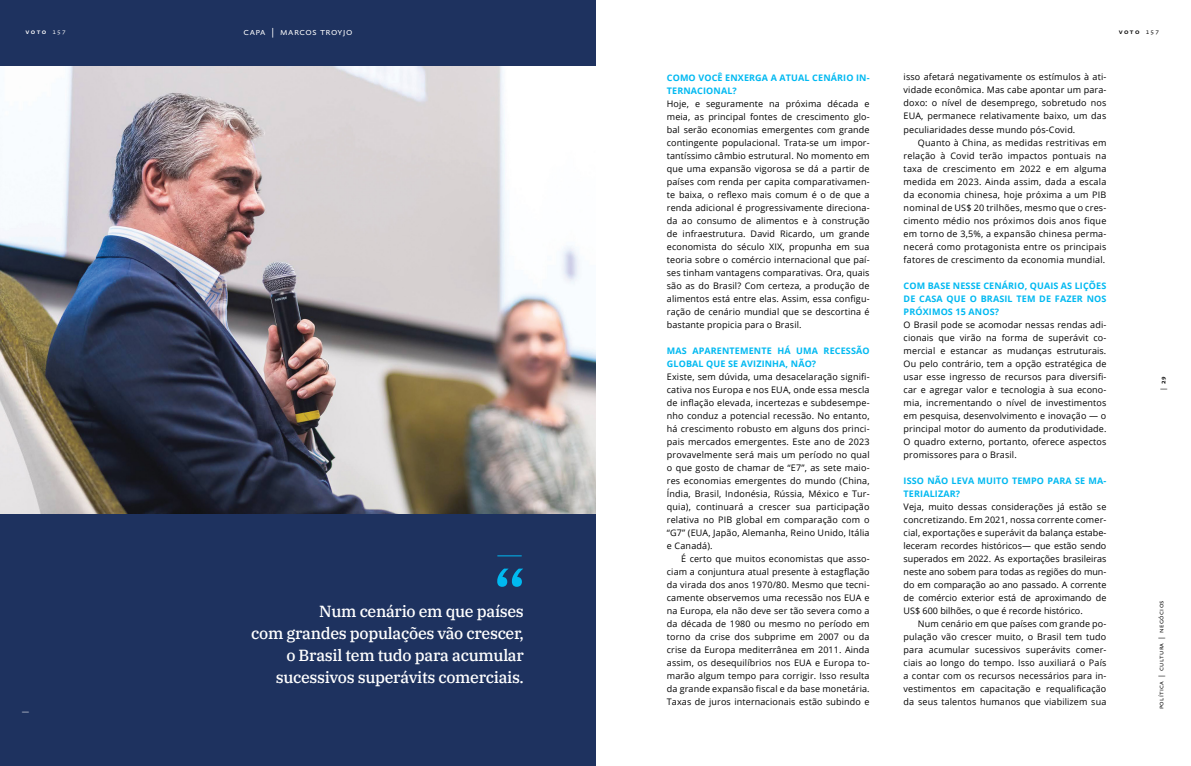
<style>
.page{position:relative;width:1191px;height:766px;background:#fff}
.page>*{position:absolute;margin:0;border:0;box-sizing:border-box;transform-origin:0 0}
.t1{font:500 67.5px "IBM Plex Serif";color:#00b9f1}
.t2{font:500 16px/22px "IBM Plex Serif";letter-spacing:-.02em;color:#fff;text-align:right}
.t3{font:10px "Absara Sans TF Light SC";letter-spacing:.04em;color:#fff}
.t4{font:9px/13px "Open Sans";letter-spacing:.015em;color:#000;text-align:justify}
.t5{font:700 9px/13px "Open Sans";letter-spacing:.015em;color:#00b9f1}
.t6{font:7px "Absara Sans TF Light SC";letter-spacing:.04em;color:#000}
.t7{font:7px "Absara Sans TF Medium SC";letter-spacing:.19em;color:#000}
.t8{font:7px "Absara Sans TF Medium SC";color:#fff}
.t9{font:7px "Absara Sans TF Light SC";color:#fff}
.s1{font-family:"Absara Sans TF Light SC"}
</style>
<div class="page">
<div style="left:0;top:0;width:595px;height:765px;background:#1e325f"></div>
<svg style="left:497px;top:555px;width:25px;height:1px"></svg>
<img style="left:0;top:66px;width:595px;height:447px">
<p class="t8" style="left:25px;top:28px;width:42px">voto <span class="s1">157</span></p>
<p class="t9" style="left:21px;top:713px;width:3px;rotate:-90deg">|</p>
<p class="t3" style="left:243px;top:27px;width:111px">capa | marcos troyjo</p>
<h1 class="t1" style="left:493px;top:542px;width:35px">“</h1>
<h2 class="t2" style="left:251px;top:598px;width:274px">Num cenário em que países<br>com grandes populações vão crescer, o Brasil tem tudo para acumular sucessivos superávits comerciais.</h2>
<p class="t5" style="left:667px;top:71px;width:204px">COMO VOCÊ ENXERGA A ATUAL CENÁRIO IN-<br>TERNACIONAL?</p>
<p class="t4" style="left:667px;top:97px;width:204px">Hoje, e seguramente na próxima década e meia, as principal fontes de crescimento glo&shy;bal serão economias emergentes com grande contingente populacional. Trata-se um impor&shy;tantíssimo câmbio estrutural. No momento em que uma expansão vigorosa se dá a partir de países com renda per capita comparativamen&shy;te baixa, o reflexo mais comum é o de que a renda adicional é progressivamente direciona&shy;da ao consumo de alimentos e à construção de infraestrutura. David Ricardo, um grande economista do século XIX, propunha em sua teoria sobre o comércio internacional que paí&shy;ses tinham vantagens comparativas. Ora, quais são as do Brasil? Com certeza, a produção de alimentos está entre elas. Assim, essa configu&shy;ração de cenário mundial que se descortina é bastante propicia para o Brasil.</p>
<p class="t5" style="left:667px;top:344px;width:204px">MAS APARENTEMENTE HÁ UMA RECESSÃO<br>GLOBAL QUE SE AVIZINHA, NÃO?</p>
<p class="t4" style="left:667px;top:370px;width:204px">Existe, sem dúvida, uma desacelaração signifi&shy;cativa nos Europa e nos EUA, onde essa mescla de inflação elevada, incertezas e subdesempe&shy;nho conduz a potencial recessão. No entanto, há crescimento robusto em alguns dos princi&shy;pais mercados emergentes. Este ano de 2023 provavelmente será mais um período no qual o que gosto de chamar de “E7”, as sete maio&shy;res economias emergentes do mundo (China, Índia, Brasil, Indonésia, Rússia, México e Tur&shy;quia), continuará a crescer sua participação relativa no PIB global em comparação com o “G7” (EUA, Japão, Alemanha, Reino Unido, Itália e Canadá).</p>
<p class="t4" style="left:667px;top:551px;width:204px;text-indent:14px">É certo que muitos economistas que asso&shy;ciam a conjuntura atual presente à estagflação da virada dos anos 1970/80. Mesmo que tecni&shy;camente observemos uma recessão nos EUA e na Europa, ela não deve ser tão severa como a da década de 1980 ou mesmo no período em torno da crise dos subprime em 2007 ou da crise da Europa mediterrânea em 2011. Ainda assim, os desequilíbrios nos EUA e Europa to&shy;marão algum tempo para corrigir. Isso resulta da grande expansão fiscal e da base monetária.<br>Taxas de juros internacionais estão subindo e</p>
<p class="t7" style="left:1118px;top:28px;width:42px">voto <span class="s1">157</span></p>
<p class="t4" style="left:903px;top:70px;width:204px">isso afetará negativamente os estímulos à ati&shy;vidade econômica. Mas cabe apontar um para&shy;doxo: o nível de desemprego, sobretudo nos EUA, permanece relativamente baixo, um das peculiaridades desse mundo pós-Covid.</p>
<p class="t4" style="left:903px;top:135px;width:204px;text-indent:14px">Quanto à China, as medidas restritivas em relação à Covid terão impactos pontuais na taxa de crescimento em 2022 e em alguma medida em 2023. Ainda assim, dada a escala da economia chinesa, hoje próxima a um PIB nominal de US$ 20 trilhões, mesmo que o cres&shy;cimento médio nos próximos dois anos fique em torno de 3,5%, a expansão chinesa perma&shy;necerá como protagonista entre os principais fatores de crescimento da economia mundial.</p>
<p class="t5" style="left:903px;top:278px;width:204px;text-align:justify">COM BASE NESSE CENÁRIO, QUAIS AS LIÇÕES DE CASA QUE O BRASIL TEM DE FAZER NOS PRÓXIMOS 15 ANOS?</p>
<p class="t4" style="left:903px;top:317px;width:204px">O Brasil pode se acomodar nessas rendas adi&shy;cionais que virão na forma de superávit co&shy;mercial e estancar as mudanças estruturais.<br>Ou pelo contrário, tem a opção estratégica de usar esse ingresso de recursos para diversifi&shy;car e agregar valor e tecnologia à sua econo&shy;mia, incrementando o nível de investimentos em pesquisa, desenvolvimento e inovação — o principal motor do aumento da produtividade.<br>O quadro externo, portanto, oferece aspectos promissores para o Brasil.</p>
<p class="t5" style="left:903px;top:473px;width:204px">ISSO NÃO LEVA MUITO TEMPO PARA SE MA-<br>TERIALIZAR?</p>
<p class="t4" style="left:903px;top:499px;width:204px">Veja, muito dessas considerações já estão se concretizando. Em 2021, nossa corrente comer&shy;cial, exportações e superávit da balança estabe&shy;leceram recordes históricos— que estão sendo superados em 2022. As exportações brasileiras neste ano sobem para todas as regiões do mun&shy;do em comparação ao ano passado. A corrente de comércio exterior está de aproximando de US$ 600 bilhões, o que é recorde histórico.</p>
<p class="t4" style="left:903px;top:616px;width:204px;text-indent:14px">Num cenário em que países com grande po&shy;pulação vão crescer muito, o Brasil tem tudo para acumular sucessivos superávits comer&shy;ciais ao longo do tempo. Isso auxiliará o País a contar com os recursos necessários para in&shy;vestimentos em capacitação e requalificação da seus talentos humanos que viabilizem sua</p>
<p class="t7" style="left:1159px;top:389px;width:15px;rotate:-90deg"><span class="s1">|</span> 29</p>
<p class="t6" style="left:1157px;top:709px;width:110px;rotate:-90deg">política | cultura | negócios</p>
</div>
